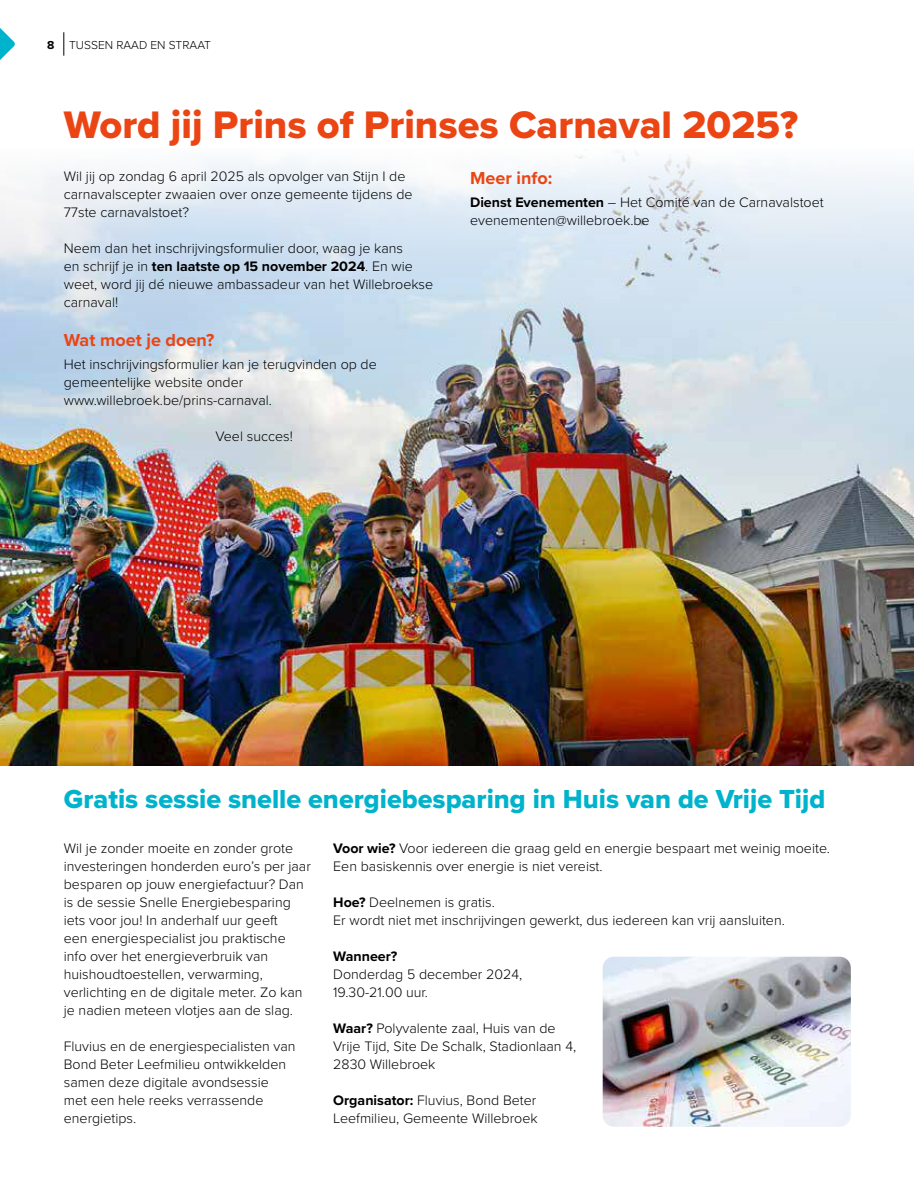
<style>
.page{position:relative;width:914px;height:1191px;background:#fff}
.page>*{position:absolute;margin:0;border:0;box-sizing:border-box;transform-origin:0 0}
.t1{font:39.75px "Proxima Nova Extrabld";color:#eb4514}
.t2{font:27px "Proxima Nova Extrabld";color:#00b3cc}
.t3{font:700 18px "Proxima Nova";color:#eb4514}
.t4{font:300 14.25px/18px "Proxima Nova";color:#000}
.t5{font:700 14.25px "Proxima Nova";color:#000}
.t6{font:300 12px "Proxima Nova";color:#000}
.t7{font:700 12px "Proxima Nova";color:#000}
.s1{font-weight:700}
</style>
<div class="page">
<svg style="left:63px;top:32px;width:1px;height:24px"></svg>
<svg style="left:0;top:28px;width:15px;height:32px"></svg>
<img style="left:0;top:152px;width:914px;height:613px">
<img style="left:602px;top:957px;width:248px;height:170px;border-radius:11px">
<p class="t7" style="left:47px;top:39px;width:9px">8</p>
<p class="t6" style="left:69px;top:39px;width:143px">TUSSEN RAAD EN STRAAT</p>
<h1 class="t1" style="left:64px;top:106px;width:735px">Word jij Prins of Prinses Carnaval 2025?</h1>
<p class="t4" style="left:64px;top:168px;width:350px">Wil jij op zondag 6 april 2025 als opvolger van Stijn I de carnavalscepter zwaaien over onze gemeente tijdens de<br>77ste carnavalstoet?</p>
<p class="t4" style="left:64px;top:240px;width:371px">Neem dan het inschrijvingsformulier door, waag je kans<br>en schrijf je in <span class="s1">ten laatste op 15 november 2024</span>. En wie weet, word jij dé nieuwe ambassadeur van het Willebroekse carnaval!</p>
<p class="t3" style="left:64px;top:332px;width:152px">Wat moet je doen?</p>
<p class="t4" style="left:64px;top:355px;width:314px">Het inschrijvingsformulier kan je terugvinden op de gemeentelijke website onder www.willebroek.be/prins-carnaval.</p>
<p class="t4" style="left:215px;top:427px;width:79px">Veel succes!</p>
<p class="t3" style="left:470px;top:170px;width:84px">Meer info:</p>
<p class="t4" style="left:470px;top:193px;width:355px"><span class="s1">Dienst Evenementen</span> – Het Comité van de Carnavalstoet evenementen@willebroek.be</p>
<h2 class="t2" style="left:64px;top:787px;width:763px">Gratis sessie snelle energiebesparing in Huis van de Vrije Tijd</h2>
<p class="t4" style="left:64px;top:840px;width:248px">Wil je zonder moeite en zonder grote investeringen honderden euro’s per jaar besparen op jouw energiefactuur? Dan is de sessie Snelle Energiebesparing iets voor jou! In anderhalf uur geeft<br>een energiespecialist jou praktische info over het energieverbruik van huishoudtoestellen, verwarming, verlichting en de digitale meter. Zo kan je nadien meteen vlotjes aan de slag.</p>
<p class="t4" style="left:64px;top:1038px;width:233px">Fluvius en de energiespecialisten van<br>Bond Beter Leefmilieu ontwikkelden samen deze digitale avondsessie met een hele reeks verrassende energietips.</p>
<p class="t4" style="left:333px;top:840px;width:498px"><span class="s1">Voor wie?</span> Voor iedereen die graag geld en energie bespaart met weinig moeite.<br>Een basiskennis over energie is niet vereist.</p>
<p class="t4" style="left:333px;top:894px;width:453px"><span class="s1">Hoe?</span> Deelnemen is gratis.<br>Er wordt niet met inschrijvingen gewerkt, dus iedereen kan vrij aansluiten.</p>
<p class="t5" style="left:333px;top:950px;width:66px">Wanneer?</p>
<p class="t4" style="left:333px;top:966px;width:190px">Donderdag 5 december 2024,<br>19.30-21.00 uur.</p>
<p class="t4" style="left:333px;top:1020px;width:244px"><span class="s1">Waar?</span> Polyvalente zaal, Huis van de<br>Vrije Tijd, Site De Schalk, Stadionlaan 4,<br>2830 Willebroek</p>
<p class="t4" style="left:333px;top:1092px;width:206px"><span class="s1">Organisator:</span> Fluvius, Bond Beter<br>Leefmilieu, Gemeente Willebroek</p>
</div>
